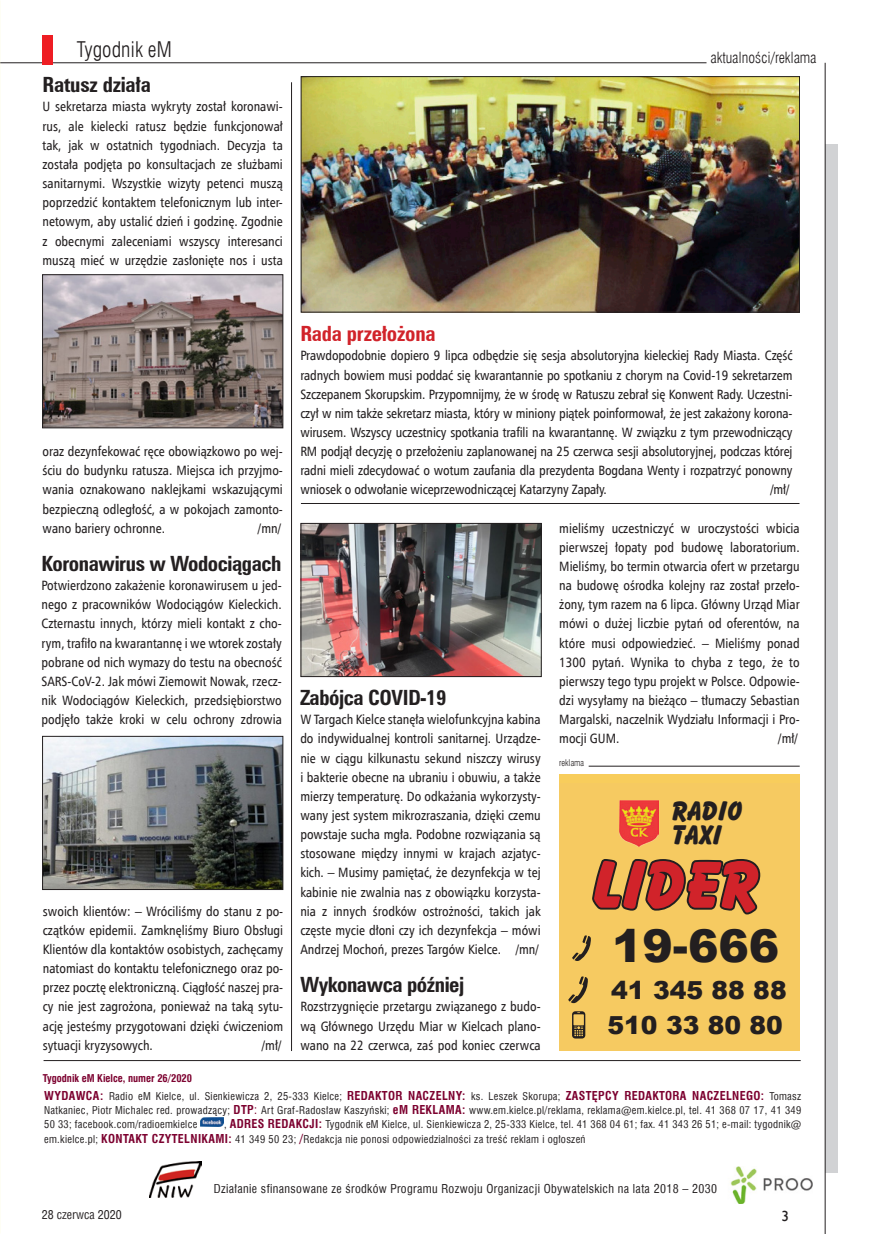
<style>
.page{position:relative;width:872px;height:1234px;background:#fff}
.page>*{position:absolute;margin:0;border:0;box-sizing:border-box;transform-origin:0 0}
.t1{font:67.8px "Balloon X Bd EUX";color:#d1232a}
.t2{font:900 45.15px "Arial";color:#231f20}
.t3{font:27.3px/23.9px "Balloon X Bd EUX";color:#231f20}
.t4{font:900 24.9px "Arial";color:#231f20}
.TYTUL_kruciaki{font:700 21px "Zurich Cn EUX";letter-spacing:-.02em;color:#231f20}
.TYTUL_kruciaki-2{font:700 21px "Zurich Cn EUX";letter-spacing:-.01em;color:#d1232a}
.t5{font:21px "Swis 721 Lt Cn EUX";color:#231f20}
.t6{font:15px "Swis 721 Lt Cn EUX";color:#231f20}
.t7{font:15px "Humanst 521 EUX";color:#231f20}
.kruciaki__PIERWSZY{font:13.5px/19.2px "Humnst 777 Cn EUX";color:#231f20;text-align:justify}
.t8{font:12px "Swis 721 Cn EUX";letter-spacing:.03em;color:#231f20}
.t9{font:condensed 12px "Helvetica";color:#231f20}
.t10{font:10.5px/14.4px "Swis 721 Cn EUX";letter-spacing:.03em;color:#231f20;text-align:justify}
.t11{font:700 10.5px "Swis 721 Cn EUX";color:#7c012f}
.t12{font:9px "Swis 721 Lt Cn EUX";color:#231f20}
.s1{font-weight:700;font-size:12px;color:#7c012f}
.s2{font-size:12px;color:#7c012f}
</style>
<div class="page">
<div style="left:825px;top:144px;width:13px;height:1028px;background:#d1d2d4"></div>
<hr style="left:0;top:62px;width:706px;height:1px;background:#231f20">
<div style="left:43px;top:35px;width:10px;height:30px;background:#ee1d23"></div>
<hr style="left:824px;top:63px;width:1px;height:1170px;background:#231f20">
<hr style="left:291px;top:82px;width:1px;height:968px;background:#231f20">
<img style="left:200px;top:1117px;width:24px;height:10px">
<hr style="left:44px;top:1060px;width:756px;height:1px;background:#231f20">
<img style="left:150px;top:1161px;width:52px;height:35px">
<img style="left:730px;top:1166px;width:82px;height:37px">
<img style="left:303px;top:78px;width:494px;height:232px">
<div style="left:301px;top:76px;width:498px;height:236px;border:1px solid #231f20"></div>
<hr style="left:301px;top:503px;width:498px;height:1px;background:#231f20">
<img style="left:45px;top:276px;width:236px;height:150px">
<div style="left:43px;top:274px;width:240px;height:154px;border:1px solid #231f20"></div>
<img style="left:45px;top:738px;width:236px;height:149px">
<div style="left:43px;top:736px;width:240px;height:153px;border:1px solid #231f20"></div>
<img style="left:303px;top:525px;width:236px;height:149px">
<div style="left:301px;top:523px;width:240px;height:153px;border:1px solid #231f20"></div>
<hr style="left:588px;top:765px;width:211px;height:1px;background:#231f20">
<div style="left:559px;top:774px;width:240px;height:276px;background:#f8cd5c"></div>
<div style="left:559px;top:783px;width:240px;height:267px;background:#f6ca61"></div>
<img style="left:619px;top:800px;width:39px;height:46px">
<svg style="left:592px;top:859px;width:169px;height:56px"></svg>
<svg style="left:572px;top:1011px;width:13px;height:27px"></svg>
<svg style="left:572px;top:935px;width:19px;height:26px"></svg>
<svg style="left:568px;top:976px;width:20px;height:27px"></svg>
<h3 class="t5" style="left:77px;top:37px;width:96px">Tygodnik eM</h3>
<p class="TYTUL_kruciaki" style="left:43px;top:72px;width:110px">Ratusz działa</p>
<p class="kruciaki__PIERWSZY" style="left:43px;top:97px;width:242px">U sekretarza miasta wykryty został koronawi&shy;rus, ale kielecki ratusz będzie funkcjonował tak, jak w ostatnich tygodniach. Decyzja ta została podjęta po konsultacjach ze służbami sanitarnymi. Wszystkie wizyty petenci muszą poprzedzić kontaktem telefonicznym lub inter&shy;netowym, aby ustalić dzień i godzinę. Zgodnie z obecnymi zaleceniami wszyscy interesanci muszą mieć w urzędzie zasłonięte nos i usta</p>
<p class="t6" style="left:710px;top:48px;width:107px">aktualności/reklama</p>
<p class="kruciaki__PIERWSZY" style="left:43px;top:441px;width:242px">oraz dezynfekować ręce obowiązkowo po wej&shy;ściu do budynku ratusza. Miejsca ich przyjmo&shy;wania oznakowano naklejkami wskazującymi bezpieczną odległość, a w pokojach zamonto&shy;wano bariery ochronne.</p>
<p class="kruciaki__PIERWSZY" style="left:258px;top:518px;width:25px">/mn/</p>
<p class="TYTUL_kruciaki" style="left:41px;top:550px;width:242px">Koronawirus w Wodociągach</p>
<p class="kruciaki__PIERWSZY" style="left:41px;top:575px;width:242px">Potwierdzono zakażenie koronawirusem u jed&shy;nego z pracowników Wodociągów Kieleckich.<br>Czternastu innych, którzy mieli kontakt z cho&shy;rym, trafiło na kwarantannę i we wtorek zostały pobrane od nich wymazy do testu na obecność SARS-CoV-2. Jak mówi Ziemowit Nowak, rzecz&shy;nik Wodociągów Kieleckich, przedsiębiorstwo podjęło także kroki w celu ochrony zdrowia</p>
<p class="kruciaki__PIERWSZY" style="left:43px;top:901px;width:242px">swoich klientów: – Wróciliśmy do stanu z po&shy;czątków epidemii. Zamknęliśmy Biuro Obsługi Klientów dla kontaktów osobistych, zachęcamy natomiast do kontaktu telefonicznego oraz po&shy;przez pocztę elektroniczną. Ciągłość naszej pra&shy;cy nie jest zagrożona, ponieważ na taką sytu&shy;ację jesteśmy przygotowani dzięki ćwiczeniom sytuacji kryzysowych.</p>
<p class="kruciaki__PIERWSZY" style="left:262px;top:1035px;width:21px">/mł/</p>
<p class="t11" style="left:43px;top:1071px;width:151px">Tygodnik eM Kielce, numer 26/2020</p>
<p class="TYTUL_kruciaki-2" style="left:300px;top:321px;width:137px">Rada przełożona</p>
<p class="kruciaki__PIERWSZY" style="left:300px;top:346px;width:494px">Prawdopodobnie dopiero 9 lipca odbędzie się sesja absolutoryjna kieleckiej Rady Miasta. Część radnych bowiem musi poddać się kwarantannie po spotkaniu z chorym na Covid-19 sekretarzem Szczepanem Skorupskim. Przypomnijmy, że w środę w Ratuszu zebrał się Konwent Rady. Uczestni&shy;czył w nim także sekretarz miasta, który w miniony piątek poinformował, że jest zakażony korona&shy;wirusem. Wszyscy uczestnicy spotkania trafili na kwarantannę. W związku z tym przewodniczący RM podjął decyzję o przełożeniu zaplanowanej na 25 czerwca sesji absolutoryjnej, podczas której radni mieli zdecydować o wotum zaufania dla prezydenta Bogdana Wenty i rozpatrzyć ponowny wniosek o odwołanie wiceprzewodniczącej Katarzyny Zapały.</p>
<p class="kruciaki__PIERWSZY" style="left:770px;top:480px;width:21px">/mł/</p>
<p class="TYTUL_kruciaki" style="left:300px;top:684px;width:147px">Zabójca COVID-19</p>
<p class="kruciaki__PIERWSZY" style="left:300px;top:709px;width:242px">W Targach Kielce stanęła wielofunkcyjna kabina do indywidualnej kontroli sanitarnej. Urządze&shy;nie w ciągu kilkunastu sekund niszczy wirusy i bakterie obecne na ubraniu i obuwiu, a także mierzy temperaturę. Do odkażania wykorzysty&shy;wany jest system mikrozraszania, dzięki czemu powstaje sucha mgła. Podobne rozwiązania są stosowane między innymi w krajach azjatyc&shy;kich. – Musimy pamiętać, że dezynfekcja w tej kabinie nie zwalnia nas z obowiązku korzysta&shy;nia z innych środków ostrożności, takich jak częste mycie dłoni czy ich dezynfekcja – mówi Andrzej Mochoń, prezes Targów Kielce. /mn/</p>
<p class="TYTUL_kruciaki" style="left:300px;top:971px;width:165px">Wykonawca później</p>
<p class="kruciaki__PIERWSZY" style="left:300px;top:996px;width:242px">Rozstrzygnięcie przetargu związanego z budo&shy;wą Głównego Urzędu Miar w Kielcach plano&shy;wano na 22 czerwca, zaś pod koniec czerwca</p>
<p class="kruciaki__PIERWSZY" style="left:559px;top:518px;width:242px">mieliśmy uczestniczyć w uroczystości wbicia pierwszej łopaty pod budowę laboratorium.<br>Mieliśmy, bo termin otwarcia ofert w przetargu na budowę ośrodka kolejny raz został przeło&shy;żony, tym razem na 6 lipca. Główny Urząd Miar mówi o dużej liczbie pytań od oferentów, na które musi odpowiedzieć. – Mieliśmy ponad 1300 pytań. Wynika to chyba z tego, że to pierwszy tego typu projekt w Polsce. Odpowie&shy;dzi wysyłamy na bieżąco – tłumaczy Sebastian Margalski, naczelnik Wydziału Informacji i Pro&shy;mocji GUM.</p>
<p class="kruciaki__PIERWSZY" style="left:778px;top:728px;width:21px">/mł/</p>
<p class="t12" style="left:559px;top:757px;width:26px">reklama</p>
<p class="t3" style="left:672px;top:798px;width:72px">RADIO<br>TAXI</p>
<p class="t1" style="left:592px;top:843px;width:168px">LIDER</p>
<p class="t2" style="left:612px;top:912px;width:169px">19-666</p>
<p class="t4" style="left:611px;top:971px;width:177px">41 345 88 88</p>
<p class="t4" style="left:607px;top:1006px;width:177px">510 33 80 80</p>
<p class="t10" style="left:44px;top:1088px;width:758px"><span class="s1">WYDAWCA:</span> Radio eM Kielce, ul. Sienkiewicza 2, 25-333 Kielce; <span class="s1">REDAKTOR NACZELNY:</span> ks. Leszek Skorupa; <span class="s1">ZASTĘPCY REDAKTORA NACZELNEGO:</span> Tomasz Natkaniec, Piotr Michalec red. prowadzący; <span class="s1">DTP</span><span class="s2">:</span> Art Graf-Radosław Kaszyński; <span class="s1">eM REKLAMA:</span> www.em.kielce.pl/reklama, reklama@em.kielce.pl, tel. 41 368 07 17, 41 349<br>50 33; facebook.com/radioemkielce</p>
<p class="t10" style="left:44px;top:1116px;width:758px;text-indent:180px">, <span class="s1">ADRES REDAKCJI:</span> Tygodnik eM Kielce, ul. Sienkiewicza 2, 25-333 Kielce, tel. 41 368 04 61; fax. 41 343 26 51; e-mail: tygodnik@ em.kielce.pl; <span class="s1">KONTAKT CZYTELNIKAMI:</span> 41 349 50 23; <span class="s1">/</span>Redakcja nie ponosi odpowiedzialności za treść reklam i ogłoszeń</p>
<p class="t8" style="left:214px;top:1179px;width:505px">Działanie sfinansowane ze środków Programu Rozwoju Organizacji Obywatelskich na lata 2018 – 2030</p>
<p class="t9" style="left:42px;top:1206px;width:81px">28 CZERWCA 2020</p>
<p class="t7" style="left:781px;top:1206px;width:9px">3</p>
</div>
